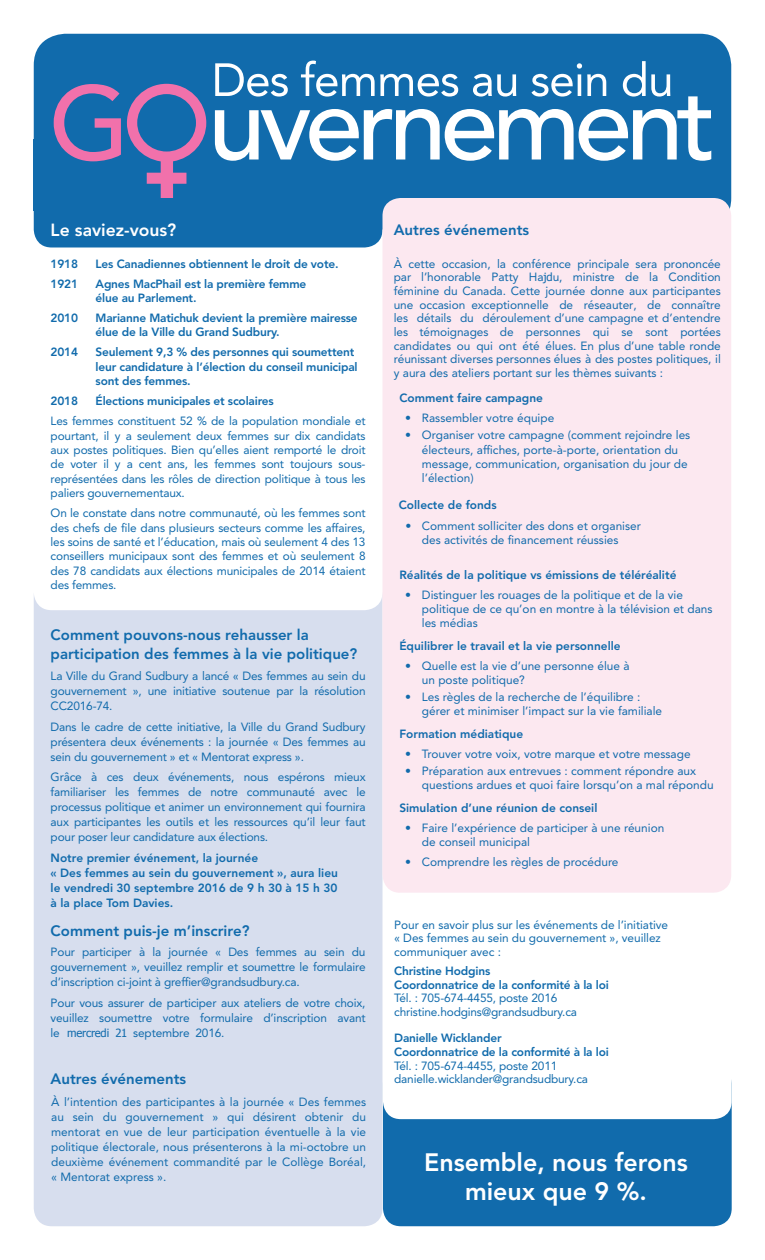
<style>
.page{position:relative;width:765px;height:1260px;background:#fff}
.page>*{position:absolute;margin:0;border:0;box-sizing:border-box;transform-origin:0 0}
.Heading_1{font:800 25px/28.8px "Avenir LT Std";color:#fff;text-align:center}
.Heading_1-2{font:800 17.5px "Avenir LT Std";color:#fff}
.Heading_1-3{font:800 15px/19.8px "Avenir LT Std";color:#116bac}
.t1{font:11.88px/15px "Avenir LT Std";letter-spacing:-.005em;color:#116bac;text-align:justify}
.Topic_Title{font:800 11.88px/14.4px "Avenir LT Std";letter-spacing:-.015em;color:#116bac}
.s1{font-family:"Tahoma";font-size:11.25px}
.s2{font-weight:800}
</style>
<div class="page">
<div style="left:383px;top:1066px;width:349px;height:160px;background:#116bac;border-radius:18px"></div>
<div style="left:34px;top:578px;width:349px;height:648px;background:#d7deee;border-radius:18px"></div>
<div style="left:34px;top:200px;width:349px;height:410px;background:#fff;border-radius:18px"></div>
<div style="left:34px;top:187px;width:349px;height:61px;background:#116bac;border-radius:18px"></div>
<div style="left:34px;top:34px;width:697px;height:196px;background:#116bac;border-radius:31px"></div>
<div style="left:382px;top:198px;width:349px;height:695px;background:#fce8f0;border-radius:18px"></div>
<div style="left:383px;top:893px;width:349px;height:226px;background:#fff;border-radius:18px"></div>
<svg style="left:127px;top:84px;width:79px;height:114px"></svg>
<svg style="left:54px;top:84px;width:67px;height:77px"></svg>
<svg style="left:215px;top:61px;width:496px;height:100px"></svg>
<p class="Heading_1-2" style="left:51px;top:220px;width:127px">Le saviez-vous?</p>
<p class="Topic_Title" style="left:51px;top:256px;width:29px">1918</p>
<p class="Topic_Title" style="left:96px;top:256px;width:245px">Les Canadiennes obtiennent le droit de vote.</p>
<p class="Topic_Title" style="left:51px;top:276px;width:29px">1921</p>
<p class="Topic_Title" style="left:96px;top:276px;width:212px">Agnes MacPhail est la première femme élue au Parlement.</p>
<p class="Topic_Title" style="left:51px;top:311px;width:29px">2010</p>
<p class="Topic_Title" style="left:96px;top:311px;width:264px">Marianne Matichuk devient la première mairesse élue de la Ville du Grand Sudbury.</p>
<p class="Topic_Title" style="left:51px;top:345px;width:29px">2014</p>
<p class="Topic_Title" style="left:96px;top:345px;width:264px">Seulement 9,3 % des personnes qui soumettent leur candidature à l’élection du conseil municipal sont des femmes.</p>
<p class="Topic_Title" style="left:51px;top:394px;width:29px">2018</p>
<p class="Topic_Title" style="left:96px;top:394px;width:180px">Élections municipales et scolaires</p>
<p class="t1" style="left:51px;top:414px;width:317px;line-height:14.4px">Les femmes constituent 52 % de la population mondiale et pourtant, il y a seulement deux femmes sur dix candidats aux postes politiques. Bien qu’elles aient remporté le droit de voter il y a cent ans, les femmes sont toujours sous&shy;représentées dans les rôles de direction politique à tous les paliers gouvernementaux.</p>
<p class="t1" style="left:51px;top:506px;width:317px;line-height:14.4px">On le constate dans notre communauté, où les femmes sont des chefs de file dans plusieurs secteurs comme les affaires, les soins de santé et l’éducation, mais où seulement 4 des 13 conseillers municipaux sont des femmes et où seulement 8 des 78 candidats aux élections municipales de 2014 étaient des femmes.</p>
<p class="Heading_1-3" style="left:51px;top:625px;width:308px">Comment pouvons-nous rehausser la participation des femmes à la vie politique?</p>
<p class="t1" style="left:51px;top:668px;width:317px">La Ville du Grand Sudbury a lancé « Des femmes au sein du gouvernement », une initiative soutenue par la résolution CC2016-74.</p>
<p class="t1" style="left:51px;top:719px;width:317px">Dans le cadre de cette initiative, la Ville du Grand Sudbury présentera deux événements : la journée « Des femmes au sein du gouvernement » et « Mentorat express ».</p>
<p class="t1" style="left:51px;top:770px;width:317px">Grâce à ces deux événements, nous espérons mieux familiariser les femmes de notre communauté avec le processus politique et animer un environnement qui fournira aux participantes les outils et les ressources qu’il leur faut pour poser leur candidature aux élections.</p>
<p class="Topic_Title" style="left:51px;top:850px;width:289px;line-height:15px">Notre premier événement, la journée<br>« Des femmes au sein du gouvernement », aura lieu le vendredi 30 septembre 2016 de 9 h 30 à 15 h 30 à la place Tom Davies.</p>
<p class="Heading_1-3" style="left:51px;top:920px;width:200px">Comment puis-je m’inscrire?</p>
<p class="t1" style="left:51px;top:945px;width:317px">Pour participer à la journée « Des femmes au sein du gouvernement », veuillez remplir et soumettre le formulaire d’inscription ci-joint à greffier@grandsudbury.ca.</p>
<p class="t1" style="left:51px;top:995px;width:317px">Pour vous assurer de participer aux ateliers de votre choix, veuillez soumettre votre formulaire d’inscription avant le <span class="s1">mercredi 21</span> septembre 2016.</p>
<p class="Heading_1-3" style="left:51px;top:1069px;width:137px">Autres événements</p>
<p class="t1" style="left:51px;top:1095px;width:317px">À l’intention des participantes à la journée « Des femmes au sein du gouvernement » qui désirent obtenir du mentorat en vue de leur participation éventuelle à la vie politique électorale, nous présenterons à la mi-octobre un deuxième événement commandité par le Collège Boréal, « Mentorat express ».</p>
<p class="Heading_1-3" style="left:394px;top:220px;width:137px">Autres événements</p>
<p class="t1" style="left:394px;top:257px;width:329px;line-height:13.6px">À cette occasion, la conférence principale sera prononcée par l’honorable Patty Ha<span class="s1">jd</span>u, ministre de la Condition féminine du Canada. Cette journée donne aux participantes une occasion exceptionnelle de réseauter, de connaître les détails du déroulement d’une campagne et d’entendre les témoignages de personnes qui se sont portées candidates ou qui ont été élues. En plus d’une table ronde réunissant diverses personnes élues à des postes politiques, il y aura des ateliers portant sur les thèmes suivants :</p>
<p class="Topic_Title" style="left:399px;top:391px;width:145px">Comment faire campagne</p>
<p class="t1" style="left:405px;top:411px;width:151px">• Rassembler votre équipe</p>
<p class="t1" style="left:422px;top:428px;width:270px;line-height:14.2px;text-align:left;text-indent:-17px">• Organiser votre campagne (comment rejoindre les électeurs, affiches, porte-à-porte, orientation du message, communication, organisation du jour de l’élection)</p>
<p class="Topic_Title" style="left:399px;top:497px;width:99px">Collecte de fonds</p>
<p class="t1" style="left:406px;top:518px;width:237px;line-height:14.2px;text-align:center">• Comment solliciter des dons et organiser des activités de financement réussies</p>
<p class="Topic_Title" style="left:399px;top:567px;width:279px">Réalités de la politique vs émissions de téléréalité</p>
<p class="t1" style="left:422px;top:587px;width:292px;line-height:14.2px;text-align:left;text-indent:-17px">• Distinguer les rouages de la politique et de la vie politique de ce qu’on en montre à la télévision et dans les médias</p>
<p class="Topic_Title" style="left:399px;top:638px;width:223px">Équilibrer le travail et la vie personnelle</p>
<p class="t1" style="left:422px;top:658px;width:209px;line-height:14.2px;text-indent:-17px">• Quelle est la vie d’une personne élue à un poste politique?</p>
<p class="t1" style="left:422px;top:690px;width:242px;line-height:14.2px;text-indent:-17px">• Les règles de la recherche de l’équilibre : gérer et minimiser l’impact sur la vie familiale</p>
<p class="Topic_Title" style="left:399px;top:727px;width:125px">Formation médiatique</p>
<p class="t1" style="left:405px;top:746px;width:287px">• Trouver votre voix, votre marque et votre message</p>
<p class="t1" style="left:422px;top:764px;width:293px;line-height:14.2px;text-indent:-17px">• Préparation aux entrevues : comment répondre aux questions ardues et quoi faire lorsqu’on a mal répondu</p>
<p class="Topic_Title" style="left:399px;top:800px;width:200px">Simulation d’une réunion de conseil</p>
<p class="t1" style="left:422px;top:820px;width:244px;line-height:14.2px;text-indent:-17px">• Faire l’expérience de participer à une réunion de conseil municipal</p>
<p class="t1" style="left:405px;top:854px;width:215px">• Comprendre les règles de procédure</p>
<p class="t1" style="left:394px;top:918px;width:276px;line-height:13.6px;text-align:left">Pour en savoir plus sur les événements de l’initiative « Des femmes au sein du gouvernement », veuillez communiquer avec :</p>
<p class="t1" style="left:394px;top:964px;width:216px;line-height:13.6px;text-align:left"><span class="s2">Christine Hodgins<br>Coordonnatrice de la conformité à la loi<br></span>Tél. : 705-674-4455, poste 2016 christine.hodgins@grandsudbury.ca</p>
<p class="t1" style="left:394px;top:1031px;width:216px;line-height:13.6px;text-align:left"><span class="s2">Danielle Wicklander<br>Coordonnatrice de la conformité à la loi </span>Tél. : 705-674-4455, poste 2011 danielle.wicklander@grandsudbury.ca</p>
<p class="Heading_1" style="left:424px;top:1148px;width:265px">Ensemble, nous ferons mieux que 9 %.</p>
</div>
